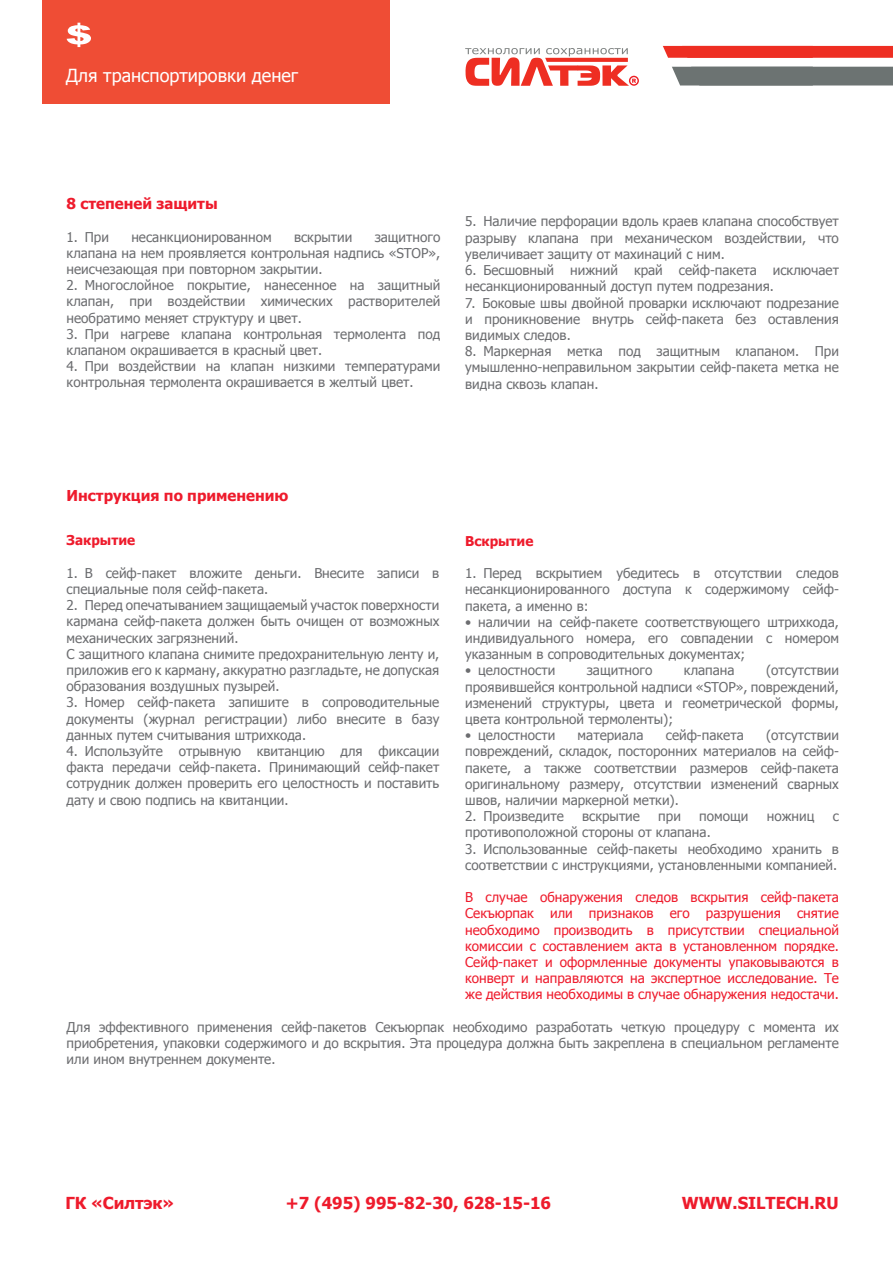
<style>
.page{position:relative;width:893px;height:1263px;background:#fff}
.page>*{position:absolute;margin:0;border:0;box-sizing:border-box;transform-origin:0 0}
.t1{font:18px "Tahoma";color:#fff}
.t2{font:700 16.5px "Tahoma";color:#ee1b2c}
.t3{font:700 15px "Tahoma";color:#ee1b2c}
.t4{font:13.5px/16.2px "Tahoma";color:#6c6d70;text-align:justify}
.t5{font:13.5px/16.2px "Tahoma";color:#ee1b2c;text-align:justify}
.t6{font:700 13.5px "Tahoma";color:#ee1b2c}
</style>
<div class="page">
<svg style="left:465px;top:48px;width:174px;height:38px"></svg>
<svg style="left:663px;top:46px;width:230px;height:12px;background:#ee3226"></svg>
<div style="left:672px;top:67px;width:221px;height:18px;background:#6c7372"></div>
<div style="left:43px;top:0;width:347px;height:103px;background:#ef4d35"></div>
<svg style="left:67px;top:23px;width:24px;height:24px"></svg>
<p class="t1" style="left:66px;top:63px;width:234px">Для транспортировки денег</p>
<p class="t3" style="left:67px;top:193px;width:153px">8 степеней защиты</p>
<p class="t4" style="left:67px;top:228px;width:44px">1. При</p>
<p class="t4" style="left:131px;top:228px;width:142px">несанкционированном</p>
<p class="t4" style="left:294px;top:228px;width:60px">вскрытии</p>
<p class="t4" style="left:67px;top:228px;width:375px;text-indent:308px">защитного клапана на нем проявляется контрольная надпись «STOP», неисчезающая при повторном закрытии.</p>
<p class="t4" style="left:67px;top:277px;width:375px">2. Многослойное покрытие, нанесенное на защитный клапан, при воздействии химических растворителей необратимо меняет структуру и цвет.</p>
<p class="t4" style="left:67px;top:325px;width:375px">3. При нагреве клапана контрольная термолента под клапаном окрашивается в красный цвет.</p>
<p class="t4" style="left:67px;top:358px;width:375px">4. При воздействии на клапан низкими температурами контрольная термолента окрашивается в желтый цвет.</p>
<p class="t4" style="left:465px;top:213px;width:375px">5. Наличие перфорации вдоль краев клапана способствует разрыву клапана при механическом воздействии, что увеличивает защиту от махинаций с ним.</p>
<p class="t4" style="left:465px;top:261px;width:375px">6. Бесшовный нижний край сейф-пакета исключает несанкционированный доступ путем подрезания.</p>
<p class="t4" style="left:465px;top:294px;width:375px">7. Боковые швы двойной проварки исключают подрезание и проникновение внутрь сейф-пакета без оставления видимых следов.</p>
<p class="t4" style="left:465px;top:342px;width:375px">8. Маркерная метка под защитным клапаном. При умышленно-неправильном закрытии сейф-пакета метка не видна сквозь клапан.</p>
<p class="t3" style="left:67px;top:484px;width:223px">Инструкция по применению</p>
<p class="t6" style="left:67px;top:531px;width:70px">Закрытие</p>
<p class="t4" style="left:67px;top:564px;width:374px">1. В сейф-пакет вложите деньги. Внесите записи в специальные поля сейф-пакета.</p>
<p class="t4" style="left:67px;top:596px;width:374px">2. Перед опечатыванием защищаемый участок поверхности кармана сейф-пакета должен быть очищен от возможных механических загрязнений.</p>
<p class="t4" style="left:67px;top:645px;width:374px">С защитного клапана снимите предохранительную ленту и, приложив его к карману, аккуратно разгладьте, не допуская образования воздушных пузырей.</p>
<p class="t4" style="left:67px;top:694px;width:374px">3. Номер сейф-пакета запишите в сопроводительные документы (журнал регистрации) либо внесите в базу данных путем считывания штрихкода.</p>
<p class="t4" style="left:67px;top:742px;width:374px">4. Используйте отрывную квитанцию для фиксации факта передачи сейф-пакета. Принимающий сейф-пакет сотрудник должен проверить его целостность и поставить дату и свою подпись на квитанции.</p>
<p class="t6" style="left:465px;top:531px;width:70px">Вскрытие</p>
<p class="t4" style="left:465px;top:564px;width:375px">1. Перед вскрытием убедитесь в отсутствии следов несанкционированного доступа к содержимому сейф&shy;пакета, а именно в:</p>
<p class="t4" style="left:465px;top:613px;width:375px">• наличии на сейф-пакете соответствующего штрихкода, индивидуального номера, его совпадении с номером указанным в сопроводительных документах;</p>
<p class="t4" style="left:465px;top:662px;width:92px">• целостности</p>
<p class="t4" style="left:587px;top:662px;width:67px">защитного</p>
<p class="t4" style="left:684px;top:662px;width:52px">клапана</p>
<p class="t4" style="left:465px;top:662px;width:375px;text-indent:301px">(отсутствии проявившейся контрольной надписи «STOP», повреждений, изменений структуры, цвета и геометрической формы, цвета контрольной термоленты);</p>
<p class="t4" style="left:465px;top:726px;width:92px">• целостности</p>
<p class="t4" style="left:578px;top:726px;width:67px">материала</p>
<p class="t4" style="left:666px;top:726px;width:79px">сейф-пакета</p>
<p class="t4" style="left:465px;top:726px;width:375px;text-indent:301px">(отсутствии повреждений, складок, посторонних материалов на сейф&shy;пакете, а также соответствии размеров сейф-пакета оригинальному размеру, отсутствии изменений сварных швов, наличии маркерной метки).</p>
<p class="t4" style="left:465px;top:807px;width:100px">2. Произведите</p>
<p class="t4" style="left:582px;top:807px;width:59px">вскрытие</p>
<p class="t4" style="left:658px;top:807px;width:24px">при</p>
<p class="t4" style="left:699px;top:807px;width:51px">помощи</p>
<p class="t4" style="left:767px;top:807px;width:49px">ножниц</p>
<p class="t4" style="left:833px;top:807px;width:8px">с</p>
<p class="t4" style="left:465px;top:824px;width:247px">противоположной стороны от клапана.</p>
<p class="t4" style="left:465px;top:840px;width:375px">3. Использованные сейф-пакеты необходимо хранить в соответствии с инструкциями, установленными компанией.</p>
<p class="t5" style="left:465px;top:888px;width:375px">В случае обнаружения следов вскрытия сейф-пакета Секъюрпак или признаков его разрушения снятие необходимо производить в присутствии специальной комиссии с составлением акта в установленном порядке.<br>Сейф-пакет и оформленные документы упаковываются в конверт и направляются на экспертное исследование. Те же действия необходимы в случае обнаружения недостачи.</p>
<p class="t4" style="left:67px;top:1018px;width:774px">Для эффективного применения сейф-пакетов Секъюрпак необходимо разработать четкую процедуру с момента их приобретения, упаковки содержимого и до вскрытия. Эта процедура должна быть закреплена в специальном регламенте или ином внутреннем документе.</p>
<p class="t2" style="left:65px;top:1191px;width:110px">ГК «Силтэк»</p>
<p class="t2" style="left:285px;top:1191px;width:267px">+7 (495) 995-82-30, 628-15-16</p>
<p class="t2" style="left:682px;top:1191px;width:159px">WWW.SILTECH.RU</p>
</div>
